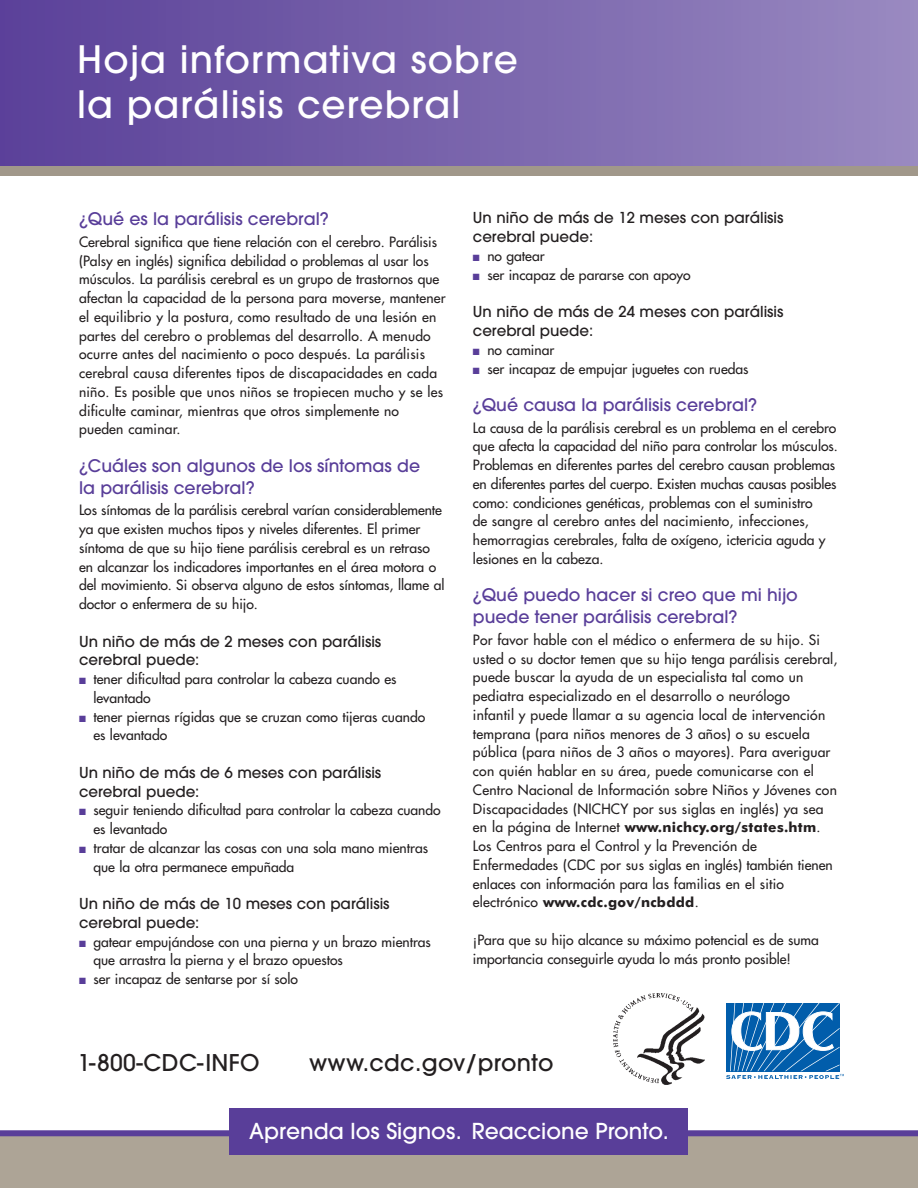
<style>
.page{position:relative;width:918px;height:1188px;background:#fff}
.page>*{position:absolute;margin:0;border:0;box-sizing:border-box;transform-origin:0 0}
.t1{font:500 37.5px/45px "Avant Garde";letter-spacing:.03em;color:#fff}
.t2{font:500 22.95px "Avant Garde";letter-spacing:.015em;color:#231f20}
.t3{font:500 21.9px "Avant Garde";color:#fff}
.t4{font:500 17.25px/21.8px "Avant Garde";color:#593e99}
.t5{font:500 15px/18.8px "Avant Garde";color:#231f20}
.t6{font:13.8px/18.8px "Futura";color:#231f20}
.s1{color:#593e99}
.s2{font-family:"Futura BT";font-weight:700}
</style>
<div class="page">
<div style="left:0;top:1134px;width:918px;height:54px;background:#ada496"></div>
<div style="left:0;top:0;width:918px;height:176px;background:#a1988a"></div>
<div style="left:0;top:0;width:918px;height:166px;background:linear-gradient(to right,#5a4098,#9889c0)"></div>
<img style="left:613px;top:993px;width:92px;height:92px">
<svg style="left:726px;top:1003px;width:118px;height:76px"></svg>
<div style="left:0;top:1130px;width:918px;height:6px;background:#593e99"></div>
<div style="left:230px;top:1108px;width:458px;height:47px;background:#593e99"></div>
<p class="t1" style="left:77px;top:40px;width:442px">Hoja informativa sobre la parálisis cerebral</p>
<h4 class="t4" style="left:79px;top:210px;width:251px">¿Qué es la parálisis cerebral?</h4>
<p class="t6" style="left:79px;top:233px;width:368px">Cerebral significa que tiene relación con el cerebro. Parálisis (Palsy en inglés) significa debilidad o problemas al usar los músculos. La parálisis cerebral es un grupo de trastornos que afectan la capacidad de la persona para moverse, mantener el equilibrio y la postura, como resultado de una lesión en partes del cerebro o problemas del desarrollo. A menudo ocurre antes del nacimiento o poco después. La parálisis cerebral causa diferentes tipos de discapacidades en cada niño. Es posible que unos niños se tropiecen mucho y se les dificulte caminar, mientras que otros simplemente no pueden caminar.</p>
<h4 class="t4" style="left:79px;top:456px;width:343px">¿Cuáles son algunos de los síntomas de la parálisis cerebral?</h4>
<p class="t6" style="left:79px;top:502px;width:367px">Los síntomas de la parálisis cerebral varían considerablemente ya que existen muchos tipos y niveles diferentes. El primer síntoma de que su hijo tiene parálisis cerebral es un retraso en alcanzar los indicadores importantes en el área motora o del movimiento. Si observa alguno de estos síntomas, llame al doctor o enfermera de su hijo.</p>
<p class="t5" style="left:79px;top:633px;width:304px">Un niño de más de 2 meses con parálisis cerebral puede:</p>
<p class="t6" style="left:93px;top:671px;width:304px;text-indent:-14px"><span class="s1">❋</span> tener dificultad para controlar la cabeza cuando es levantado</p>
<p class="t6" style="left:93px;top:708px;width:333px;text-indent:-14px"><span class="s1">❋</span> tener piernas rígidas que se cruzan como tijeras cuando es levantado</p>
<p class="t5" style="left:79px;top:764px;width:304px">Un niño de más de 6 meses con parálisis cerebral puede:</p>
<p class="t6" style="left:93px;top:802px;width:349px;text-indent:-14px"><span class="s1">❋</span> seguir teniendo dificultad para controlar la cabeza cuando es levantado</p>
<p class="t6" style="left:93px;top:839px;width:336px;text-indent:-14px"><span class="s1">❋</span> tratar de alcanzar las cosas con una sola mano mientras que la otra permanece empuñada</p>
<p class="t5" style="left:79px;top:896px;width:312px">Un niño de más de 10 meses con parálisis cerebral puede:</p>
<p class="t6" style="left:93px;top:933px;width:339px;text-indent:-14px"><span class="s1">❋</span> gatear empujándose con una pierna y un brazo mientras que arrastra la pierna y el brazo opuestos</p>
<p class="t6" style="left:79px;top:971px;width:220px"><span class="s1">❋</span> ser incapaz de sentarse por sí solo</p>
<p class="t5" style="left:473px;top:210px;width:312px">Un niño de más de 12 meses con parálisis cerebral puede:</p>
<p class="t6" style="left:473px;top:247px;width:73px"><span class="s1">❋</span> no gatear</p>
<p class="t6" style="left:473px;top:266px;width:219px"><span class="s1">❋</span> ser incapaz de pararse con apoyo</p>
<p class="t5" style="left:473px;top:304px;width:312px">Un niño de más de 24 meses con parálisis cerebral puede:</p>
<p class="t6" style="left:473px;top:341px;width:83px"><span class="s1">❋</span> no caminar</p>
<p class="t6" style="left:473px;top:360px;width:277px"><span class="s1">❋</span> ser incapaz de empujar juguetes con ruedas</p>
<h4 class="t4" style="left:473px;top:395px;width:286px">¿Qué causa la parálisis cerebral?</h4>
<p class="t6" style="left:473px;top:419px;width:367px">La causa de la parálisis cerebral es un problema en el cerebro que afecta la capacidad del niño para controlar los músculos.<br>Problemas en diferentes partes del cerebro causan problemas en diferentes partes del cuerpo. Existen muchas causas posibles como: condiciones genéticas, problemas con el suministro<br>de sangre al cerebro antes del nacimiento, infecciones, hemorragias cerebrales, falta de oxígeno, ictericia aguda y lesiones en la cabeza.</p>
<h4 class="t4" style="left:473px;top:586px;width:327px">¿Qué puedo hacer si creo que mi hijo puede tener parálisis cerebral?</h4>
<p class="t6" style="left:473px;top:631px;width:366px">Por favor hable con el médico o enfermera de su hijo. Si usted o su doctor temen que su hijo tenga parálisis cerebral, puede buscar la ayuda de un especialista tal como un pediatra especializado en el desarrollo o neurólogo<br>infantil y puede llamar a su agencia local de intervención temprana (para niños menores de 3 años) o su escuela pública (para niños de 3 años o mayores). Para averiguar con quién hablar en su área, puede comunicarse con el Centro Nacional de Información sobre Niños y Jóvenes con Discapacidades (NICHCY por sus siglas en inglés) ya sea en la página de Internet <span class="s2">www.nichcy.org/states.htm</span>.<br>Los Centros para el Control y la Prevención de Enfermedades (CDC por sus siglas en inglés) también tienen enlaces con información para las familias en el sitio electrónico <span class="s2">www.cdc.gov/ncbddd</span>.</p>
<p class="t6" style="left:473px;top:931px;width:347px">¡Para que su hijo alcance su máximo potencial es de suma importancia conseguirle ayuda lo más pronto posible!</p>
<p class="t2" style="left:77px;top:1054px;width:184px">1-800-CDC-INFO</p>
<p class="t2" style="left:309px;top:1054px;width:246px">www.cdc.gov/pronto</p>
<p class="t3" style="left:249px;top:1123px;width:421px">Aprenda los Signos. Reaccione Pronto.</p>
</div>
